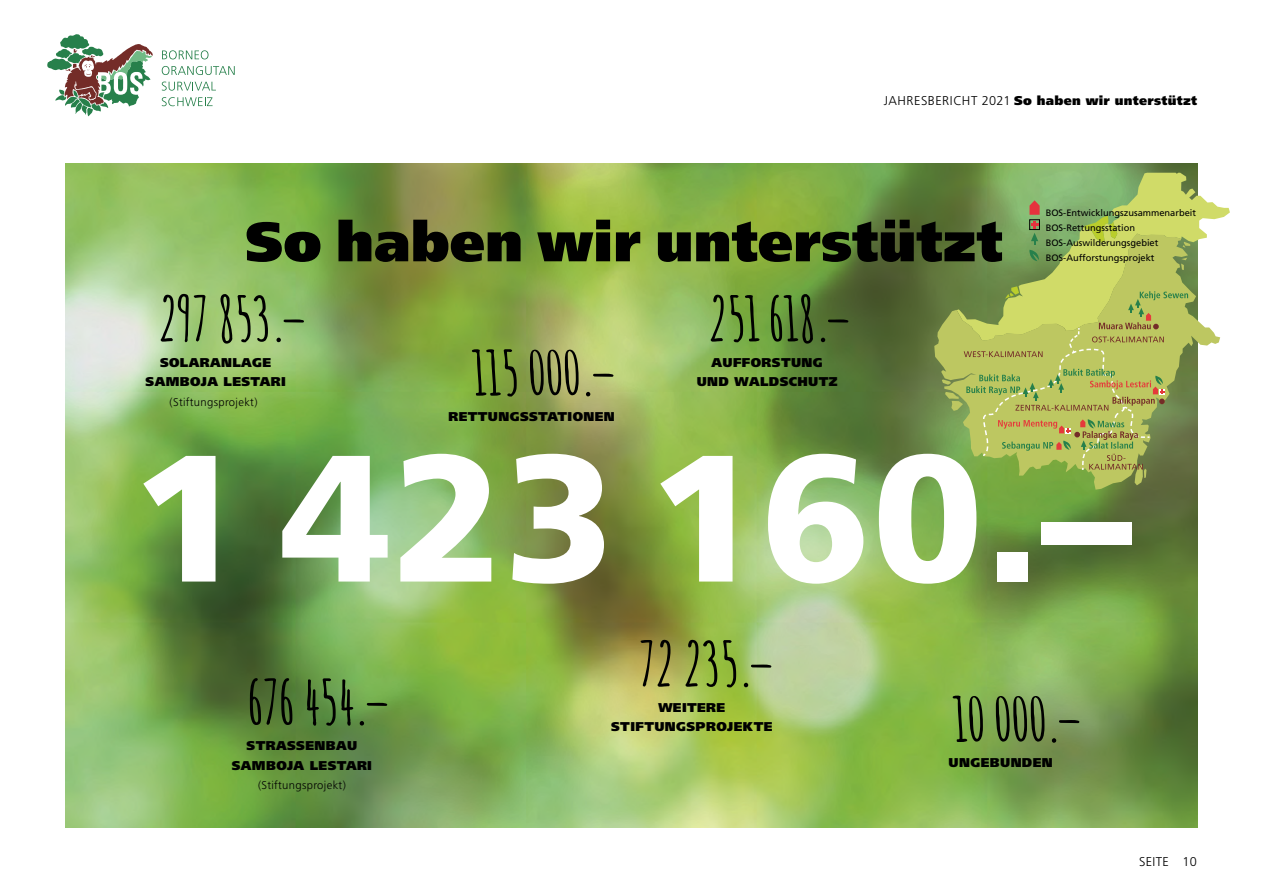
<style>
.page{position:relative;width:1263px;height:893px;background:#fff}
.page>*{position:absolute;margin:0;border:0;box-sizing:border-box;transform-origin:0 0}
.t1{font:900 180px "Frutiger LT Pro";letter-spacing:.01em;color:#fff}
.t2{font:700 60px "Amatic SC";letter-spacing:-.03em;color:#000}
.t3{font:900 55.5px "Frutiger LT Pro";color:#000}
.t4{font:900 12.75px/19.5px "Frutiger LT Pro";letter-spacing:.03em;color:#000;text-align:center}
.t5{font:300 12.75px "Frutiger LT Pro";letter-spacing:.03em;color:#000}
.t6{font:300 11.25px "Frutiger LT Pro";letter-spacing:.03em;color:#000}
.t7{font:9.3px/15px "Frutiger LT Pro";color:#000}
.s1{font-weight:300}
</style>
<div class="page">
<svg style="left:162px;top:50px;width:47px;height:9px"></svg>
<svg style="left:162px;top:66px;width:73px;height:9px"></svg>
<svg style="left:162px;top:82px;width:54px;height:9px"></svg>
<svg style="left:162px;top:97px;width:51px;height:9px"></svg>
<svg style="left:47px;top:34px;width:106px;height:82px"></svg>
<img style="left:66px;top:164px;width:1131px;height:663px">
<svg style="left:957px;top:173px;width:273px;height:165px;background:#a6c27c"></svg>
<svg style="left:1083px;top:215px;width:34px;height:18px"></svg>
<svg style="left:934px;top:233px;width:286px;height:257px"></svg>
<svg style="left:942px;top:286px;width:246px;height:199px;background:#a7b55a"></svg>
<svg style="left:1029px;top:200px;width:11px;height:15px"></svg>
<div style="left:1029px;top:220px;width:11px;height:10px;border:1px solid #000"></div>
<svg style="left:1029px;top:221px;width:10px;height:40px"></svg>
<p class="t4" style="left:884px;top:91px;width:315px"><span class="s1">jahr esber icht 2021</span> SO HABEN WIR UNTERSTÜTZT</p>
<h3 class="t3" style="left:245px;top:208px;width:759px">SO HABEN WIR UNTERSTÜTZT</h3>
<p class="t7" style="left:1046px;top:205px;width:152px">BOS-Entwicklungszusammenarbeit<br>BOS-Rettungsstation<br>BOS-Auswilderungsgebiet<br>BOS-Aufforstungsprojekt</p>
<h2 class="t2" style="left:158px;top:273px;width:151px">297 853.–</h2>
<p class="t4" style="left:146px;top:352px;width:142px">SOLARANLAGE<br>SAMBOJA LESTARI</p>
<p class="t6" style="left:170px;top:395px;width:89px">(Stiftungsprojekt)</p>
<h2 class="t2" style="left:471px;top:327px;width:147px">115 000.–</h2>
<p class="t4" style="left:448px;top:407px;width:168px">RETTUNGSSTATIONEN</p>
<h2 class="t2" style="left:708px;top:273px;width:146px">251 618.–</h2>
<p class="t4" style="left:697px;top:352px;width:142px">AUFFORSTUNG<br>UND WALDSCHUTZ</p>
<h1 class="t1" style="left:132px;top:410px;width:1001px">1 423 160.–</h1>
<h2 class="t2" style="left:247px;top:656px;width:145px">676 454.–</h2>
<p class="t4" style="left:232px;top:736px;width:142px">STRASSENBAU<br>SAMBOJA LESTARI</p>
<p class="t6" style="left:258px;top:779px;width:89px">(Stiftungsprojekt)</p>
<h2 class="t2" style="left:638px;top:618px;width:138px">72 235.–</h2>
<p class="t4" style="left:611px;top:697px;width:163px">WEITERE<br>STIFTUNGSPROJEKTE</p>
<h2 class="t2" style="left:952px;top:673px;width:132px">10 000.–</h2>
<p class="t4" style="left:949px;top:753px;width:106px">UNGEBUNDEN</p>
<p class="t5" style="left:1139px;top:854px;width:59px">seite 10</p>
</div>
